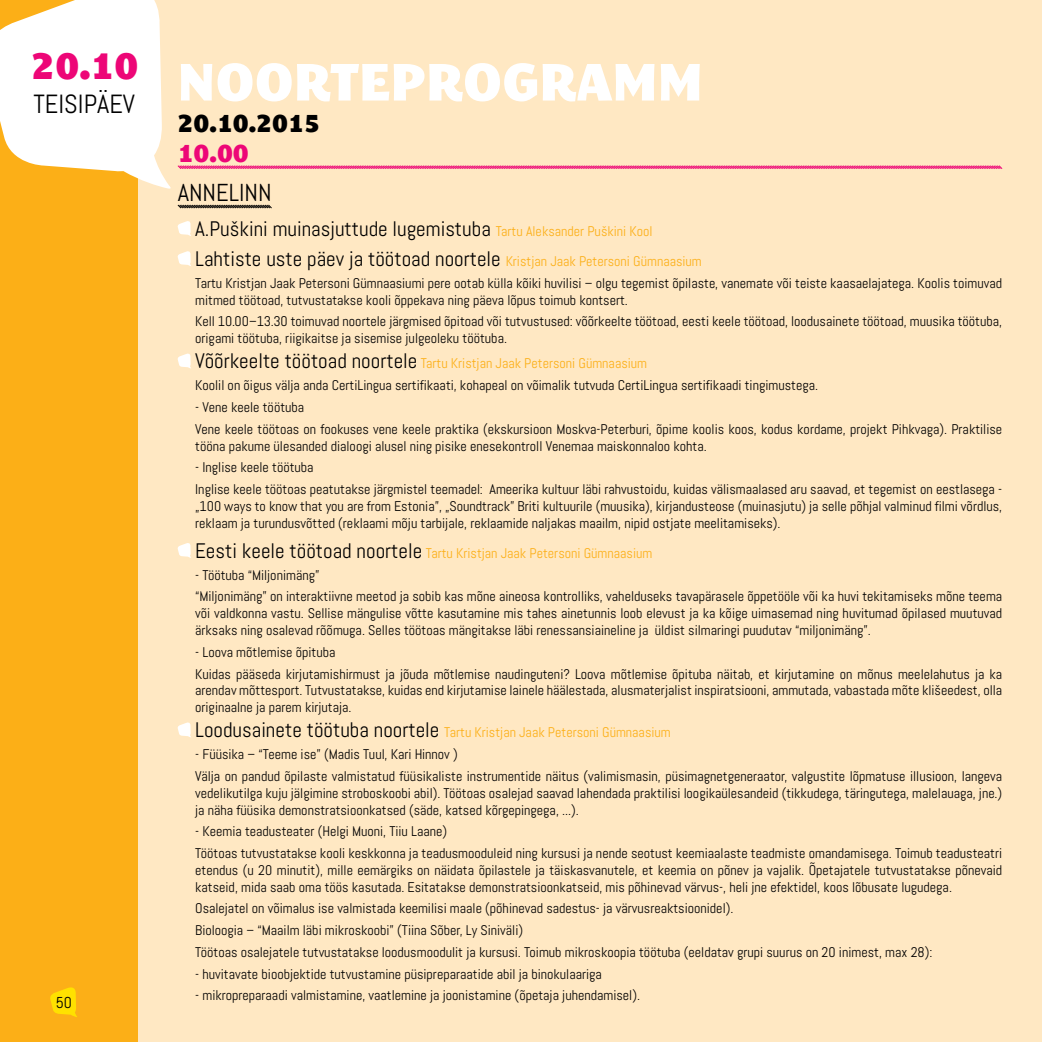
<style>
.page{position:relative;width:1042px;height:1042px;background:#ffe8c3}
.page>*{position:absolute;margin:0;border:0;box-sizing:border-box;transform-origin:0 0}
.t1{font:52.5px "M Egalopolis Extra";color:#fff}
.t2{font:36.75px "M Egalopolis Extra";color:#ed0677}
.t3{font:26.25px "Abel";color:#000}
.t4{font:24.5px "M Egalopolis Extra";color:#000}
.t5{font:24.5px "Abel";color:#000}
.t6{font:24.5px "M Egalopolis Extra";color:#ed0677}
.t7{font:21px/30.1px "Abel";color:#000}
.t8{font:15.75px "Abel";color:#000}
.t9{font:14px/21.7px "Abel";color:#000}
.t10{font:14px "Abel";color:#fcaf17}
.s1{font-size:14px;color:#fcaf17}
.s2{font-size:21px}
.s3{color:#fcaf17}
.s4{font-size:21px;color:#000}
</style>
<div class="page">
<div style="left:0;top:0;width:137px;height:1042px;background:#fcaf17"></div>
<svg style="left:177px;top:204px;width:95px;height:5px"></svg>
<svg style="left:177px;top:221px;width:14px;height:15px"></svg>
<svg style="left:177px;top:251px;width:14px;height:15px"></svg>
<svg style="left:177px;top:353px;width:14px;height:15px"></svg>
<svg style="left:177px;top:543px;width:14px;height:15px"></svg>
<svg style="left:177px;top:722px;width:14px;height:15px"></svg>
<svg style="left:0;top:0;width:1003px;height:190px"></svg>
<svg style="left:50px;top:987px;width:27px;height:30px"></svg>
<h2 class="t2" style="left:32px;top:45px;width:108px">20.10</h2>
<h3 class="t3" style="left:33px;top:87px;width:103px">TEISIPÄEV</h3>
<p class="t8" style="left:56px;top:992px;width:18px">50</p>
<h1 class="t1" style="left:178px;top:52px;width:527px">NOORTEPROGRAMM</h1>
<h3 class="t4" style="left:178px;top:109px;width:144px">20.10.2015</h3>
<h3 class="t6" style="left:178px;top:139px;width:73px">10.00</h3>
<h3 class="t5" style="left:178px;top:177px;width:96px">ANNELINN</h3>
<h3 class="t7" style="left:195px;top:214px;width:508px">A.Puškini muinasjuttude lugemistuba <span class="s1">Tartu Aleksander Puškini Kool<br></span>Lahtiste uste päev ja töötoad noortele <span class="s1">Kristjan Jaak Petersoni Gümnaasium</span></h3>
<p class="t9" style="left:195px;top:275px;width:808px;line-height:16.8px">Tartu Kristjan Jaak Petersoni Gümnaasiumi pere ootab külla kõiki huvilisi – olgu tegemist õpilaste, vanemate või teiste kaasaelajatega. Koolis toimuvad mitmed töötoad, tutvustatakse kooli õppekava ning päeva lõpus toimub kontsert.</p>
<p class="t9" style="left:195px;top:313px;width:808px;line-height:16.8px">Kell 10.00–13.30 toimuvad noortele järgmised õpitoad või tutvustused: võõrkeelte töötoad, eesti keele töötoad, loodusainete töötoad, muusika töötuba, origami töötuba, riigikaitse ja sisemise julgeoleku töötuba.</p>
<p class="t9" style="left:195px;top:353px;width:624px"><span class="s2">Võõrkeelte töötoad noortele</span> <span class="s3">Tartu Kristjan Jaak Petersoni Gümnaasium<br></span>Koolil on õigus välja anda CertiLingua sertifikaati, kohapeal on võimalik tutvuda CertiLingua sertifikaadi tingimustega.</p>
<p class="t9" style="left:195px;top:396px;width:808px">- Vene keele töötuba<br>Vene keele töötoas on fookuses vene keele praktika (ekskursioon Moskva-Peterburi, õpime koolis koos, kodus kordame, projekt Pihkvaga). Praktilise</p>
<p class="t9" style="left:195px;top:435px;width:513px">tööna pakume ülesanded dialoogi alusel ning pisike enesekontroll Venemaa maiskonnaloo kohta.</p>
<p class="t9" style="left:195px;top:457px;width:808px">- Inglise keele töötuba<br>Inglise keele töötoas peatutakse järgmistel teemadel: Ameerika kultuur läbi rahvustoidu, kuidas välismaalased aru saavad, et tegemist on eestlasega -</p>
<p class="t9" style="left:195px;top:498px;width:808px;line-height:16.8px">„100 ways to know that you are from Estonia”, „Soundtrack” Briti kultuurile (muusika), kirjandusteose (muinasjutu) ja selle põhjal valminud filmi võrdlus, reklaam ja turundusvõtted (reklaami mõju tarbijale, reklaamide naljakas maailm, nipid ostjate meelitamiseks).</p>
<p class="t10" style="left:195px;top:544px;width:459px"><span class="s4">Eesti keele töötoad noortele</span> Tartu Kristjan Jaak Petersoni Gümnaasium</p>
<p class="t9" style="left:195px;top:564px;width:808px">- Töötuba “Miljonimäng”<br>“Miljonimäng” on interaktiivne meetod ja sobib kas mõne aineosa kontrolliks, vahelduseks tavapärasele õppetööle või ka huvi tekitamiseks mõne teema</p>
<p class="t9" style="left:195px;top:605px;width:808px;line-height:16.8px">või valdkonna vastu. Sellise mängulise võtte kasutamine mis tahes ainetunnis loob elevust ja ka kõige uimasemad ning huvitumad õpilased muutuvad ärksaks ning osalevad rõõmuga. Selles töötoas mängitakse läbi renessansiaineline ja üldist silmaringi puudutav “miljonimäng”.</p>
<p class="t9" style="left:195px;top:641px;width:808px">- Loova mõtlemise õpituba<br>Kuidas pääseda kirjutamishirmust ja jõuda mõtlemise naudinguteni? Loova mõtlemise õpituba näitab, et kirjutamine on mõnus meelelahutus ja ka</p>
<p class="t9" style="left:195px;top:682px;width:808px;line-height:16.8px">arendav mõttesport. Tutvustatakse, kuidas end kirjutamise lainele häälestada, alusmaterjalist inspiratsiooni, ammutada, vabastada mõte klišeedest, olla originaalne ja parem kirjutaja.</p>
<p class="t10" style="left:195px;top:724px;width:477px"><span class="s4">Loodusainete töötuba noortele</span> Tartu Kristjan Jaak Petersoni Gümnaasium</p>
<p class="t9" style="left:195px;top:743px;width:808px">- Füüsika – “Teeme ise” (Madis Tuul, Kari Hinnov )<br>Välja on pandud õpilaste valmistatud füüsikaliste instrumentide näitus (valimismasin, püsimagnetgeneraator, valgustite lõpmatuse illusioon, langeva</p>
<p class="t9" style="left:195px;top:784px;width:808px;line-height:16.8px">vedelikutilga kuju jälgimine stroboskoobi abil). Töötoas osalejad saavad lahendada praktilisi loogikaülesandeid (tikkudega, täringutega, malelauaga, jne.) ja näha füüsika demonstratsioonkatsed (säde, katsed kõrgepingega, ...).</p>
<p class="t9" style="left:195px;top:820px;width:808px">- Keemia teadusteater (Helgi Muoni, Tiiu Laane)<br>Töötoas tutvustatakse kooli keskkonna ja teadusmooduleid ning kursusi ja nende seotust keemiaalaste teadmiste omandamisega. Toimub teadusteatri</p>
<p class="t9" style="left:195px;top:861px;width:808px;line-height:16.8px">etendus (u 20 minutit), mille eemärgiks on näidata õpilastele ja täiskasvanutele, et keemia on põnev ja vajalik. Õpetajatele tutvustatakse põnevaid katseid, mida saab oma töös kasutada. Esitatakse demonstratsioonkatseid, mis põhinevad värvus-, heli jne efektidel, koos lõbusate lugudega.</p>
<p class="t9" style="left:195px;top:898px;width:739px">Osalejatel on võimalus ise valmistada keemilisi maale (põhinevad sadestus- ja värvusreaktsioonidel).<br>Bioloogia – “Maailm läbi mikroskoobi” (Tiina Sõber, Ly Siniväli)<br>Töötoas osalejatele tutvustatakse loodusmoodulit ja kursusi. Toimub mikroskoopia töötuba (eeldatav grupi suurus on 20 inimest, max 28):</p>
<p class="t9" style="left:195px;top:963px;width:408px">- huvitavate bioobjektide tutvustamine püsipreparaatide abil ja binokulaariga</p>
<p class="t9" style="left:195px;top:985px;width:446px">- mikropreparaadi valmistamine, vaatlemine ja joonistamine (õpetaja juhendamisel).</p>
</div>
